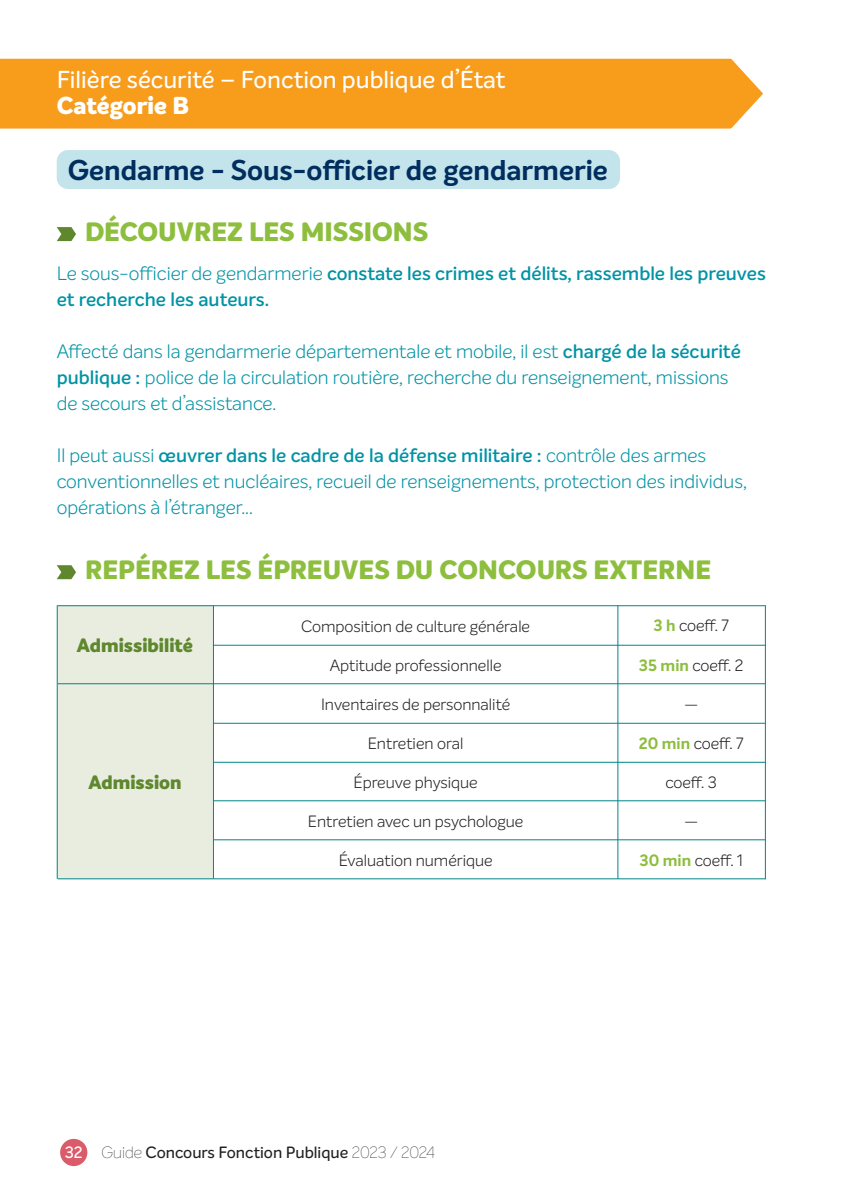
<style>
.page{position:relative;width:851px;height:1191px;background:#fff}
.page>*{position:absolute;margin:0;border:0;box-sizing:border-box;transform-origin:0 0}
.t1{font:700 28px "Intelo";color:#002e5e}
.t2{font:800 26px "Intelo";color:#8dbe3e}
.t3{font:500 24px/26px "Intelo";color:#fff}
.t4{font:300 19px/26px "Intelo";color:#0093a5}
.t5{font:600 19px/26px "Intelo";color:#0093a5}
.t6{font:800 19px "Intelo";color:#5e872e}
.t7{font:300 16px "Intelo";color:#231f20}
.t8{font:500 16px "Intelo";color:#231f20}
.s1{font-weight:800}
.s2{font-weight:300}
.s3{font-weight:600}
.s4{font-weight:700;color:#8dbe3e}
.s5{color:#fff}
.s6{font-weight:100}
</style>
<div class="page">
<div style="left:60px;top:1138px;width:27px;height:28px;background:#da5c6b;border-radius:50%"></div>
<div style="left:0;top:58px;width:763px;height:71px;background:#f89c1c"></div>
<div style="left:57px;top:150px;width:563px;height:39px;background:#c4e4ec;border-radius:11px"></div>
<svg style="left:57px;top:227px;width:19px;height:14px"></svg>
<svg style="left:57px;top:565px;width:19px;height:14px"></svg>
<div style="left:57px;top:606px;width:156px;height:78px;background:#e9ede0"></div>
<div style="left:57px;top:684px;width:156px;height:194px;background:#e9ede0"></div>
<hr style="left:213px;top:644px;width:552px;height:1px;background:#008689">
<hr style="left:58px;top:683px;width:707px;height:1px;background:#008689">
<hr style="left:213px;top:800px;width:552px;height:1px;background:#008689">
<hr style="left:213px;top:761px;width:552px;height:1px;background:#008689">
<hr style="left:213px;top:722px;width:552px;height:1px;background:#008689">
<hr style="left:213px;top:839px;width:552px;height:1px;background:#008689">
<hr style="left:58px;top:878px;width:707px;height:1px;background:#008689">
<hr style="left:58px;top:605px;width:707px;height:1px;background:#008689">
<hr style="left:213px;top:606px;width:1px;height:272px;background:#008689">
<hr style="left:617px;top:605px;width:1px;height:273px;background:#008689">
<hr style="left:764px;top:605px;width:1px;height:274px;background:#008689">
<hr style="left:57px;top:605px;width:1px;height:273px;background:#008689">
<p class="t3" style="left:57px;top:67px;width:450px">Filière sécurité – Fonction publique d’État<br><span class="s1">Catégorie B</span></p>
<p class="t1" style="left:68px;top:153px;width:541px">Gendarme - Sous-officier de gendarmerie</p>
<p class="t2" style="left:85px;top:215px;width:344px">DÉCOUVREZ LES MISSIONS</p>
<p class="t5" style="left:57px;top:261px;width:710px"><span class="s2">Le sous-officier de gendarmerie</span> constate les crimes et délits, rassemble les preuves et recherche les auteurs.</p>
<p class="t4" style="left:57px;top:338px;width:685px">Affecté dans la gendarmerie départementale et mobile, il est <span class="s3">chargé de la sécurité publique :</span> police de la circulation routière, recherche du renseignement, missions de secours et d’assistance.</p>
<p class="t4" style="left:57px;top:442px;width:691px">Il peut aussi <span class="s3">œuvrer dans le cadre de la défense militaire :</span> contrôle des armes conventionnelles et nucléaires, recueil de renseignements, protection des individus, opérations à l’étranger...</p>
<p class="t2" style="left:85px;top:553px;width:627px">REPÉREZ LES ÉPREUVES DU CONCOURS EXTERNE</p>
<p class="t6" style="left:77px;top:633px;width:118px">Admissibilité</p>
<p class="t6" style="left:89px;top:769px;width:94px">Admission</p>
<p class="t7" style="left:301px;top:616px;width:230px">Composition de culture générale</p>
<p class="t7" style="left:330px;top:655px;width:173px">Aptitude professionnelle</p>
<p class="t7" style="left:321px;top:694px;width:191px">Inventaires de personnalité</p>
<p class="t7" style="left:368px;top:733px;width:97px">Entretien oral</p>
<p class="t7" style="left:353px;top:772px;width:126px">Épreuve physique</p>
<p class="t7" style="left:308px;top:811px;width:217px">Entretien avec un psychologue</p>
<p class="t7" style="left:338px;top:850px;width:155px">Évaluation numérique</p>
<p class="t7" style="left:653px;top:616px;width:77px"><span class="s4">3 h</span> coeff. 7</p>
<p class="t7" style="left:639px;top:655px;width:106px"><span class="s4">35 min</span> coeff. 2</p>
<p class="t7" style="left:684px;top:694px;width:16px">—</p>
<p class="t7" style="left:638px;top:733px;width:106px"><span class="s4">20 min</span> coeff. 7</p>
<p class="t7" style="left:665px;top:772px;width:53px">coeff. 3</p>
<p class="t7" style="left:684px;top:811px;width:16px">—</p>
<p class="t7" style="left:639px;top:850px;width:105px"><span class="s4">30 min</span> coeff. 1</p>
<p class="t8" style="left:65px;top:1142px;width:372px"><span class="s5">32</span> <span class="s6">Guide</span> Concours Fonction Publique <span class="s6">2023 / 2024</span></p>
</div>
